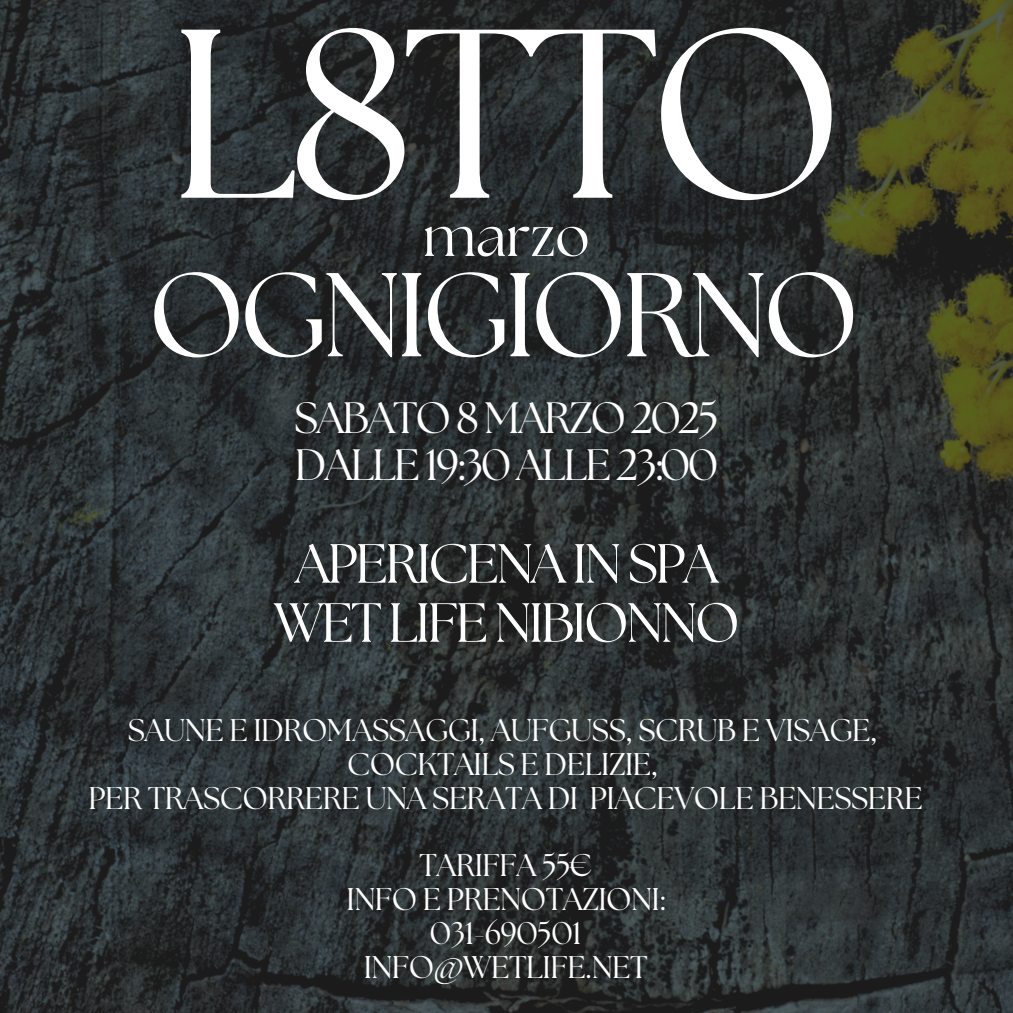
<style>
.page{position:relative;width:1013px;height:1013px;background:#fff}
.page>*{position:absolute;margin:0;border:0;box-sizing:border-box;transform-origin:0 0}
.t1{font:240px "The Seasons";letter-spacing:-.045em;color:#fff}
.t2{font:118.75px "The Seasons";letter-spacing:-.045em;color:#fff}
.t3{font:57.5px "The Seasons";color:#fff}
.t4{font:55px/59px "The Seasons";letter-spacing:-.045em;color:#fff;text-align:center}
.t5{font:43.75px/46.9px "The Seasons";letter-spacing:-.045em;color:#fff}
.t6{font:31.25px "The Seasons";letter-spacing:-.015em;color:#fff}
</style>
<div class="page">
<img style="left:0;top:0;width:1012px;height:1012px">
<h1 class="t1" style="left:169px;top:6px;width:676px">L8TTO</h1>
<h3 class="t3" style="left:423px;top:210px;width:168px">marzo</h3>
<h1 class="t2" style="left:148px;top:261px;width:712px">OGNIGIORNO</h1>
<h4 class="t5" style="left:294px;top:397px;width:426px">SABATO 8 MARZO 2025<br>DALLE 19:30 ALLE 23:00</h4>
<h2 class="t4" style="left:274px;top:537px;width:467px">APERICENA IN SPA<br>WET LIFE NIBIONNO</h2>
<p class="t6" style="left:128px;top:716px;width:751px">SAUNE E IDROMASSAGGI, AUFGUSS, SCRUB E VISAGE,</p>
<p class="t6" style="left:347px;top:750px;width:312px">COCKTAILS E DELIZIE,</p>
<p class="t6" style="left:88px;top:783px;width:836px">PER TRASCORRERE UNA SERATA DI PIACEVOLE BENESSERE</p>
<p class="t6" style="left:419px;top:851px;width:174px">TARIFFA 55€</p>
<p class="t6" style="left:346px;top:885px;width:319px">INFO E PRENOTAZIONI:</p>
<p class="t6" style="left:430px;top:918px;width:153px">031-690501</p>
<p class="t6" style="left:364px;top:952px;width:285px">INFO@WETLIFE.NET</p>
</div>
